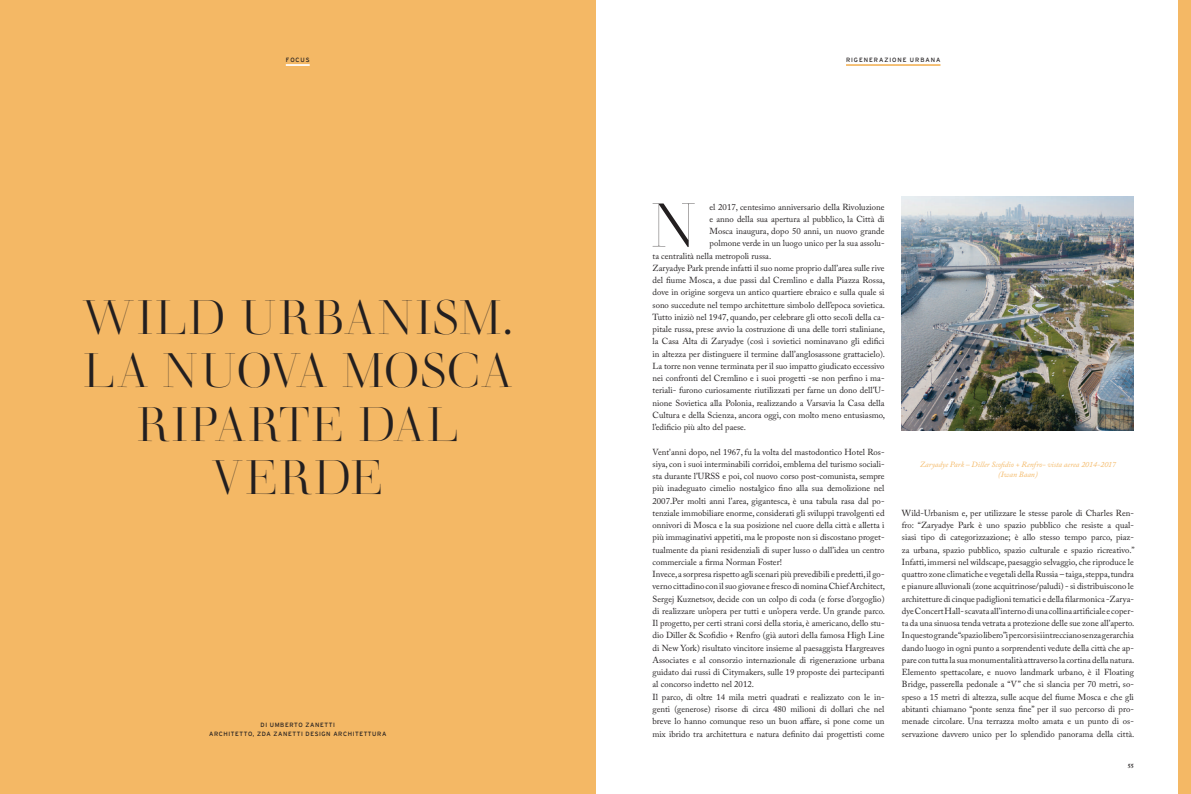
<style>
.page{position:relative;width:1191px;height:794px;background:#fff}
.page>*{position:absolute;margin:0;border:0;box-sizing:border-box;transform-origin:0 0}
.t1{font:60.99px "Walbaum 96 pt";color:#231f20}
.t2{font:48.12px/53.4px "Walbaum 96 pt";letter-spacing:.04em;color:#231f20;text-align:center}
.t3{font:8.75px/12.2px "Adobe Caslon Pro";color:#231f20}
.t4{font:italic 7.88px/9.5px "Adobe Caslon Pro";color:#f4b865;text-align:center}
.t5{font:6.12px/9.6px "Interstate";letter-spacing:.095em;color:#231f20;text-align:center}
.t6{font:6.12px "Interstate";letter-spacing:.155em;color:#231f20}
.t7{font:700 6.12px "Adobe Caslon Pro";color:#231f20}
</style>
<div class="page">
<div style="left:0;top:0;width:595px;height:794px;background:#f4b865"></div>
<hr style="left:286px;top:64px;width:24px;height:2px;background:#fff">
<hr style="left:846px;top:64px;width:94px;height:2px;background:#f4b865">
<img style="left:902px;top:197px;width:232px;height:233px">
<div style="left:1178px;top:0;width:13px;height:794px;background:#f4b865"></div>
<p class="t5" style="left:286px;top:54px;width:25px">FOCUS</p>
<h2 class="t2" style="left:83px;top:286px;width:431px">WILD URBANISM.<br>LA NUOVA MOSCA<br>RIPARTE DAL<br>VERDE</h2>
<p class="t5" style="left:209px;top:720px;width:179px">DI UMBERTO ZANETTI<br>ARCHITETTO, ZDA ZANETTI DESIGN ARCHITETTURA</p>
<p class="t6" style="left:846px;top:56px;width:96px">RIGENERAZIONE URBANA</p>
<h1 class="t1" style="left:651px;top:175px;width:46px">N</h1>
<p class="t3" style="left:709px;top:200px;width:176px">el 2017, centesimo anniversario della Rivoluzione</p>
<p class="t3" style="left:709px;top:213px;width:176px">e anno della sua apertura al pubblico, la Città di</p>
<p class="t3" style="left:709px;top:225px;width:176px">Mosca inaugura, dopo 50 anni, un nuovo grande</p>
<p class="t3" style="left:709px;top:237px;width:176px">polmone verde in un luogo unico per la sua assolu-</p>
<p class="t3" style="left:652px;top:249px;width:120px">ta centralità nella metropoli russa.</p>
<p class="t3" style="left:652px;top:262px;width:233px">Zaryadye Park prende infatti il suo nome proprio dall’area sulle rive</p>
<p class="t3" style="left:652px;top:274px;width:234px">del fiume Mosca, a due passi dal Cremlino e dalla Piazza Rossa,</p>
<p class="t3" style="left:652px;top:286px;width:233px">dove in origine sorgeva un antico quartiere ebraico e sulla quale si</p>
<p class="t3" style="left:652px;top:298px;width:234px">sono succedute nel tempo architetture simbolo dell’epoca sovietica.</p>
<p class="t3" style="left:652px;top:311px;width:233px">Tutto iniziò nel 1947, quando, per celebrare gli otto secoli della ca-</p>
<p class="t3" style="left:652px;top:323px;width:234px">pitale russa, prese avvio la costruzione di una delle torri staliniane,</p>
<p class="t3" style="left:652px;top:335px;width:233px">la Casa Alta di Zaryadye (così i sovietici nominavano gli edifici</p>
<p class="t3" style="left:652px;top:347px;width:234px">in altezza per distinguere il termine dall’anglosassone grattacielo).</p>
<p class="t3" style="left:652px;top:360px;width:233px">La torre non venne terminata per il suo impatto giudicato eccessivo</p>
<p class="t3" style="left:652px;top:372px;width:233px">nei confronti del Cremlino e i suoi progetti -se non perfino i ma-</p>
<p class="t3" style="left:652px;top:384px;width:233px">teriali- furono curiosamente riutilizzati per farne un dono dell’U-</p>
<p class="t3" style="left:652px;top:396px;width:233px">nione Sovietica alla Polonia, realizzando a Varsavia la Casa della</p>
<p class="t3" style="left:652px;top:409px;width:234px">Cultura e della Scienza, ancora oggi, con molto meno entusiasmo,</p>
<p class="t3" style="left:652px;top:421px;width:95px">l’edificio più alto del paese.</p>
<p class="t3" style="left:652px;top:445px;width:234px">Vent'anni dopo, nel 1967, fu la volta del mastodontico Hotel Ros&shy;siya, con i suoi interminabili corridoi, emblema del turismo sociali&shy;sta durante l’URSS e poi, col nuovo corso post-comunista, sempre più inadeguato cimelio nostalgico fino alla sua demolizione nel 2007.Per molti anni l’area, gigantesca, è una tabula rasa dal po&shy;tenziale immobiliare enorme, considerati gli sviluppi travolgenti ed onnivori di Mosca e la sua posizione nel cuore della città e alletta i più immaginativi appetiti, ma le proposte non si discostano proget&shy;tualmente da piani residenziali di super lusso o dall’idea un centro commerciale a firma Norman Foster!<br>Invece, a sorpresa rispetto agli scenari più prevedibili e predetti, il go&shy;verno cittadino con il suo giovane e fresco di nomina Chief Architect, Sergej Kuznetsov, decide con un colpo di coda (e forse d’orgoglio) di realizzare un’opera per tutti e un’opera verde. Un grande parco.<br>Il progetto, per certi strani corsi della storia, è americano, dello stu&shy;dio Diller &amp; Scofidio + Renfro (già autori della famosa High Line di New York) risultato vincitore insieme al paesaggista Hargreaves Associates e al consorzio internazionale di rigenerazione urbana guidato dai russi di Citymakers, sulle 19 proposte dei partecipanti al concorso indetto nel 2012.<br>Il parco, di oltre 14 mila metri quadrati e realizzato con le in&shy;genti (generose) risorse di circa 480 milioni di dollari che nel breve lo hanno comunque reso un buon affare, si pone come un mix ibrido tra architettura e natura definito dai progettisti come</p>
<p class="t4" style="left:919px;top:460px;width:198px">Zaryadye Park – Diller Scofidio + Renfro- vista aerea 2014-2017 (Iwan Baan)</p>
<p class="t3" style="left:902px;top:507px;width:234px;text-align:justify">Wild-Urbanism e, per utilizzare le stesse parole di Charles Ren&shy;fro: “Zaryadye Park è uno spazio pubblico che resiste a qual&shy;siasi tipo di categorizzazione; è allo stesso tempo parco, piaz&shy;za urbana, spazio pubblico, spazio culturale e spazio ricreativo.” Infatti, immersi nel wildscape, paesaggio selvaggio, che riproduce le quattro zone climatiche e vegetali della Russia – taiga, steppa, tundra e pianure alluvionali (zone acquitrinose/paludi) - si distribuiscono le architetture di cinque padiglioni tematici e della filarmonica -Zarya&shy;dye Concert Hall- scavata all’interno di una collina artificiale e coper&shy;ta da una sinuosa tenda vetrata a protezione delle sue zone all’aperto.<br>In questo grande “spazio libero” i percorsi si intrecciano senza gerarchia dando luogo in ogni punto a sorprendenti vedute della città che ap&shy;pare con tutta la sua monumentalità attraverso la cortina della natura.<br>Elemento spettacolare, e nuovo landmark urbano, è il Floating Bridge, passerella pedonale a “V” che si slancia per 70 metri, so&shy;speso a 15 metri di altezza, sulle acque del fiume Mosca e che gli abitanti chiamano “ponte senza fine” per il suo percorso di pro&shy;menade circolare. Una terrazza molto amata e un punto di os&shy;servazione davvero unico per lo splendido panorama della città.</p>
<p class="t7" style="left:1127px;top:762px;width:8px">55</p>
</div>
